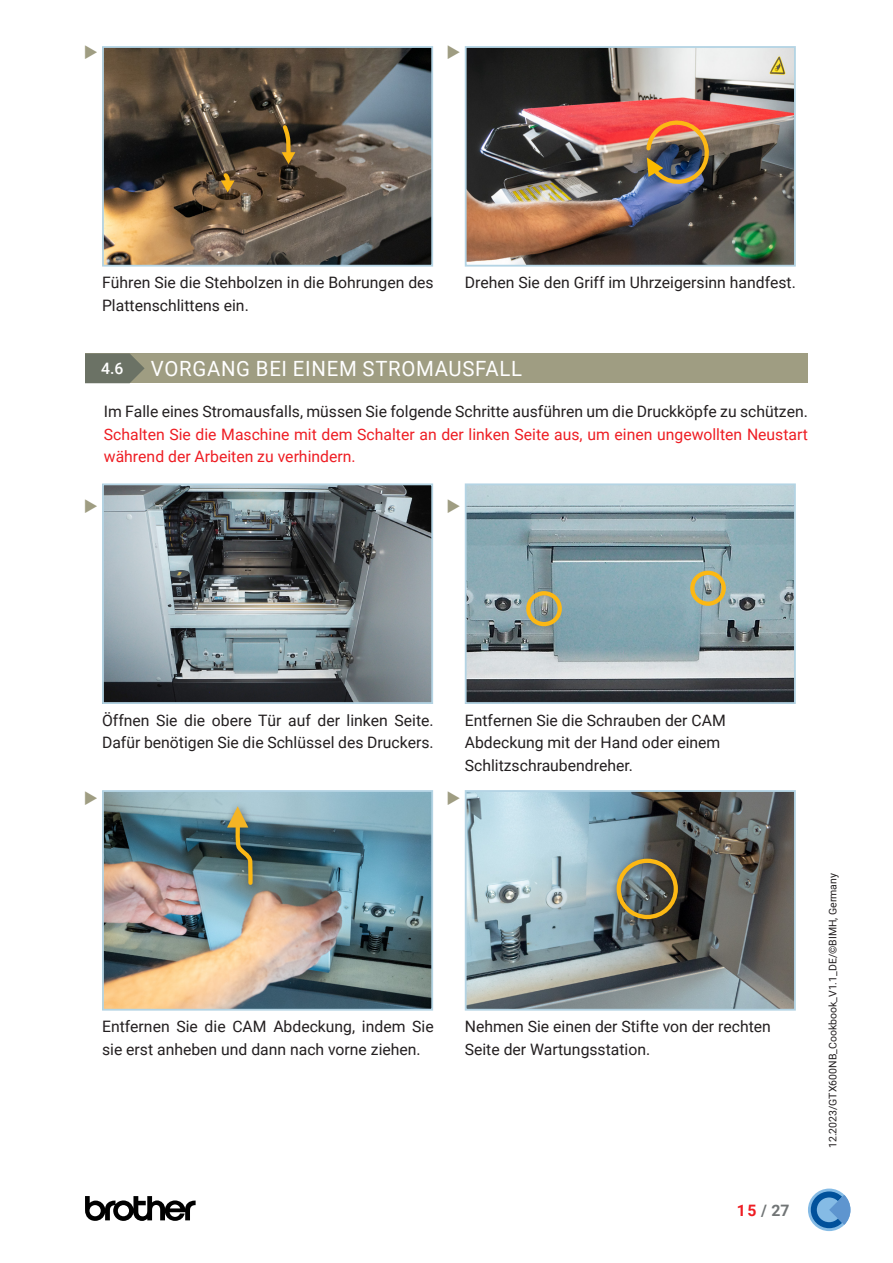
<style>
.page{position:relative;width:893px;height:1263px;background:#fff}
.page>*{position:absolute;margin:0;border:0;box-sizing:border-box;transform-origin:0 0}
.Subheadline{font:21px "Roboto";letter-spacing:.035em;color:#fff}
.Bodytext_TIP{font:15.75px/22.5px "Roboto";color:#231f20}
.Bodytext_TIP-2{font:15.75px/22.5px "Roboto";color:#ee1d23;text-align:justify}
.t1{font:700 15.75px "Roboto";color:#717576}
.Subheadline-2{font:500 15.75px "Roboto";color:#fff}
.t2{font:10.5px "Roboto";color:#231f20}
.s1{color:#231f20}
.s2{color:#ee1d23}
</style>
<div class="page">
<svg style="left:85px;top:1196px;width:111px;height:25px"></svg>
<svg style="left:808px;top:1188px;width:42px;height:43px"></svg>
<div style="left:85px;top:353px;width:723px;height:30px;background:#9f9d82"></div>
<svg style="left:85px;top:353px;width:60px;height:30px;background:#727869"></svg>
<img style="left:105px;top:49px;width:325px;height:215px">
<div style="left:102px;top:46px;width:331px;height:221px;border:2px solid #b4d4e4"></div>
<img style="left:105px;top:486px;width:325px;height:215px">
<div style="left:102px;top:483px;width:331px;height:221px;border:2px solid #b4d4e4"></div>
<img style="left:468px;top:49px;width:325px;height:215px">
<div style="left:465px;top:46px;width:331px;height:221px;border:2px solid #b4d4e4"></div>
<img style="left:468px;top:486px;width:325px;height:215px">
<div style="left:465px;top:483px;width:331px;height:221px;border:2px solid #b4d4e4"></div>
<svg style="left:281px;top:123px;width:14px;height:41px"></svg>
<svg style="left:221px;top:171px;width:14px;height:21px"></svg>
<img style="left:644px;top:113px;width:73px;height:79px">
<div style="left:526px;top:591px;width:36px;height:35px;border:4px solid #fcb814;border-radius:50%"></div>
<div style="left:690px;top:571px;width:36px;height:35px;border:4px solid #fcb814;border-radius:50%"></div>
<img style="left:105px;top:793px;width:325px;height:215px">
<div style="left:102px;top:790px;width:331px;height:221px;border:2px solid #b4d4e4"></div>
<img style="left:468px;top:793px;width:325px;height:215px">
<div style="left:465px;top:790px;width:331px;height:221px;border:2px solid #b4d4e4"></div>
<div style="left:611px;top:853px;width:77px;height:76px;background:#231f20;opacity:.75"></div>
<div style="left:617px;top:859px;width:61px;height:60px;border:4px solid #fcb814;border-radius:50%"></div>
<div style="left:221px;top:801px;width:41px;height:93px;background:#231f20;opacity:.5"></div>
<svg style="left:227px;top:806px;width:28px;height:81px;background:#767f65"></svg>
<p class="Bodytext_TIP" style="left:102px;top:271px;width:333px">Führen Sie die Stehbolzen in die Bohrungen des<br>Plattenschlittens ein.</p>
<p class="Bodytext_TIP" style="left:465px;top:271px;width:333px">Drehen Sie den Griff im Uhrzeigersinn handfest.</p>
<p class="Subheadline-2" style="left:101px;top:357px;width:24px">4.6</p>
<p class="Subheadline" style="left:151px;top:354px;width:373px">VORGANG BEI EINEM STROMAUSFALL</p>
<p class="Bodytext_TIP-2" style="left:104px;top:400px;width:706px"><span class="s1">Im Falle eines Stromausfalls, müssen Sie folgende Schritte ausführen um die Druckköpfe zu schützen.<br></span>Schalten Sie die Maschine mit dem Schalter an der linken Seite aus, um einen ungewollten Neustart während der Arbeiten zu verhindern.</p>
<p class="Bodytext_TIP" style="left:102px;top:708px;width:333px">Öffnen Sie die obere Tür auf der linken Seite.<br>Dafür benötigen Sie die Schlüssel des Druckers.</p>
<p class="Bodytext_TIP" style="left:465px;top:708px;width:262px">Entfernen Sie die Schrauben der CAM</p>
<p class="Bodytext_TIP" style="left:465px;top:731px;width:257px">Abdeckung mit der Hand oder einem</p>
<p class="Bodytext_TIP" style="left:465px;top:753px;width:170px">Schlitzschraubendreher.</p>
<p class="Bodytext_TIP" style="left:102px;top:1015px;width:333px">Entfernen Sie die CAM Abdeckung, indem Sie sie erst anheben und dann nach vorne ziehen.</p>
<p class="Bodytext_TIP" style="left:465px;top:1015px;width:308px">Nehmen Sie einen der Stifte von der rechten</p>
<p class="Bodytext_TIP" style="left:465px;top:1037px;width:187px">Seite der Wartungsstation.</p>
<p class="t1" style="left:737px;top:1199px;width:54px"><span class="s2">15</span> / 27</p>
<p class="t2" style="left:825px;top:1148px;width:277px;rotate:-90deg">12.2023/GTX600NB_Cookbook_V1.1_DE/©BIMH, Germany</p>
</div>
